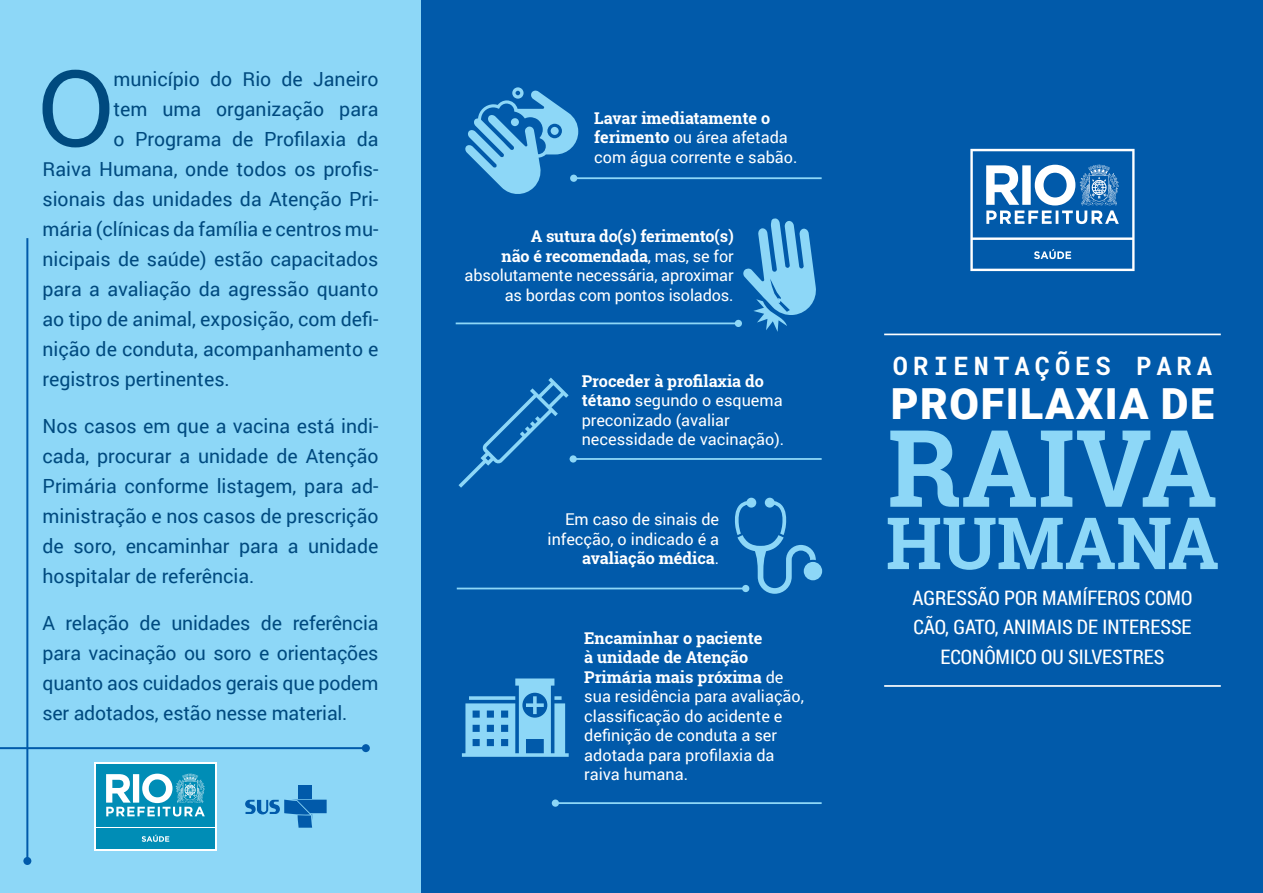
<style>
.page{position:relative;width:1263px;height:893px;background:#fff}
.page>*{position:absolute;margin:0;border:0;box-sizing:border-box;transform-origin:0 0}
.t1{font:700 107.1px "Roboto Slab";color:#8dd7f7}
.t2{font:106.35px "Roboto Slab";color:#004a7f}
.t3{font:700 72px "Roboto Slab";color:#8dd7f7}
.t4{font:900 42.9px "Roboto";letter-spacing:.035em;color:#fff}
.t5{font:700 25.35px "Roboto Mono";letter-spacing:.2em;color:#fff}
.t6{font:19.95px/29.8px "Roboto Condensed";color:#fff;text-align:center}
.t7{font:19.5px/30px "Roboto";color:#004a7f;text-align:justify}
.t8{font:16.2px/19.5px "Roboto";color:#fff}
.t9{font:700 16.2px/19.5px "Roboto Slab";color:#fff;text-align:right}
.s1{font-family:"Roboto Slab";font-weight:700}
.s2{font-family:"Roboto";font-weight:400}
</style>
<div class="page">
<div style="left:421px;top:0;width:842px;height:893px;background:#015aaa"></div>
<hr style="left:884px;top:334px;width:337px;height:1px;background:#fff">
<hr style="left:884px;top:685px;width:337px;height:2px;background:#fff">
<div style="left:0;top:0;width:421px;height:893px;background:#8dd7f7"></div>
<hr style="left:0;top:747px;width:366px;height:2px;background:#015aaa">
<div style="left:362px;top:744px;width:8px;height:8px;background:#015aaa;border-radius:50%"></div>
<hr style="left:26px;top:238px;width:2px;height:623px;background:#015aaa">
<div style="left:23px;top:857px;width:8px;height:8px;background:#015aaa;border-radius:50%"></div>
<svg style="left:743px;top:218px;width:73px;height:114px"></svg>
<hr style="left:456px;top:322px;width:282px;height:2px;background:#8dd7f7">
<div style="left:735px;top:320px;width:7px;height:7px;background:#8dd7f7;border-radius:50%"></div>
<div style="left:804px;top:562px;width:18px;height:18px;background:#8dd7f7;border-radius:50%"></div>
<svg style="left:734px;top:498px;width:82px;height:96px"></svg>
<hr style="left:457px;top:588px;width:289px;height:1px;background:#8dd7f7">
<div style="left:742px;top:585px;width:7px;height:7px;background:#8dd7f7;border-radius:50%"></div>
<svg style="left:465px;top:87px;width:113px;height:107px"></svg>
<hr style="left:574px;top:177px;width:248px;height:2px;background:#8dd7f7">
<div style="left:570px;top:175px;width:7px;height:7px;background:#8dd7f7;border-radius:50%"></div>
<svg style="left:458px;top:378px;width:111px;height:110px"></svg>
<hr style="left:573px;top:458px;width:249px;height:2px;background:#8dd7f7">
<div style="left:570px;top:455px;width:7px;height:8px;background:#8dd7f7;border-radius:50%"></div>
<svg style="left:462px;top:678px;width:107px;height:79px"></svg>
<hr style="left:555px;top:802px;width:267px;height:2px;background:#8dd7f7">
<div style="left:552px;top:799px;width:7px;height:8px;background:#8dd7f7;border-radius:50%"></div>
<div style="left:94px;top:762px;width:122px;height:88px;background:linear-gradient(to right,#008db6,#008db6)"></div>
<div style="left:96px;top:764px;width:119px;height:62px;background:#008db6"></div>
<svg style="left:106px;top:774px;width:99px;height:42px"></svg>
<div style="left:96px;top:828px;width:119px;height:21px;background:#008db6"></div>
<svg style="left:142px;top:834px;width:27px;height:8px"></svg>
<div style="left:299px;top:785px;width:13px;height:13px;background:#015aaa"></div>
<svg style="left:245px;top:800px;width:82px;height:28px"></svg>
<svg style="left:970px;top:149px;width:164px;height:122px"></svg>
<h2 class="t2" style="left:38px;top:35px;width:77px">O</h2>
<p class="t7" style="left:113px;top:64px;width:267px">município do Rio de Janeiro</p>
<p class="t7" style="left:113px;top:94px;width:267px">tem uma organização para</p>
<p class="t7" style="left:113px;top:124px;width:267px">o Programa de Profilaxia da</p>
<p class="t7" style="left:43px;top:154px;width:337px">Raiva Humana, onde todos os profis-</p>
<p class="t7" style="left:43px;top:184px;width:337px">sionais das unidades da Atenção Pri-</p>
<p class="t7" style="left:43px;top:214px;width:337px">mária (clínicas da família e centros mu-</p>
<p class="t7" style="left:43px;top:244px;width:337px">nicipais de saúde) estão capacitados</p>
<p class="t7" style="left:43px;top:274px;width:337px">para a avaliação da agressão quanto</p>
<p class="t7" style="left:43px;top:304px;width:337px">ao tipo de animal, exposição, com defi-</p>
<p class="t7" style="left:43px;top:334px;width:337px">nição de conduta, acompanhamento e</p>
<p class="t7" style="left:43px;top:364px;width:189px">registros pertinentes.</p>
<p class="t7" style="left:43px;top:411px;width:337px">Nos casos em que a vacina está indi&shy;cada, procurar a unidade de Atenção Primária conforme listagem, para ad&shy;ministração e nos casos de prescrição de soro, encaminhar para a unidade hospitalar de referência.</p>
<p class="t7" style="left:43px;top:608px;width:337px">A relação de unidades de referência para vacinação ou soro e orientações quanto aos cuidados gerais que podem ser adotados, estão nesse material.</p>
<p class="t9" style="left:594px;top:108px;width:178px">Lavar imediatamente o</p>
<p class="t8" style="left:594px;top:127px;width:205px"><span class="s1">ferimento</span> ou área afetada com água corrente e sabão.</p>
<p class="t9" style="left:502px;top:227px;width:233px">A sutura do(s) ferimento(s) não é recomendada<span class="s2">, mas, se for</span></p>
<p class="t8" style="left:465px;top:265px;width:271px;text-align:right">absolutamente necessária, aproximar as bordas com pontos isolados.</p>
<p class="t9" style="left:582px;top:371px;width:184px">Proceder à profilaxia do</p>
<p class="t8" style="left:582px;top:390px;width:204px"><span class="s1">tétano</span> segundo o esquema preconizado (avaliar necessidade de vacinação).</p>
<p class="t8" style="left:548px;top:509px;width:173px;text-align:right">Em caso de sinais de infecção, o indicado é a</p>
<p class="t9" style="left:582px;top:549px;width:139px">avaliação médica<span class="s2">.</span></p>
<p class="t9" style="left:584px;top:628px;width:201px;text-align:left">Encaminhar o paciente<br>à unidade de Atenção<br>Primária mais próxima <span class="s2">de</span></p>
<p class="t8" style="left:584px;top:686px;width:221px">sua residência para avaliação, classificação do acidente e definição de conduta a ser adotada para profilaxia da raiva humana.</p>
<p class="t5" style="left:893px;top:348px;width:321px">ORIENTAÇÕES PARA</p>
<h3 class="t4" style="left:891px;top:374px;width:325px">PROFILAXIA DE</h3>
<h1 class="t1" style="left:887px;top:394px;width:332px">RAIVA</h1>
<h3 class="t3" style="left:886px;top:494px;width:335px">HUMANA</h3>
<p class="t6" style="left:912px;top:582px;width:281px">AGRESSÃO POR MAMÍFEROS COMO<br>CÃO, GATO, ANIMAIS DE INTERESSE<br>ECONÔMICO OU SILVESTRES</p>
</div>
